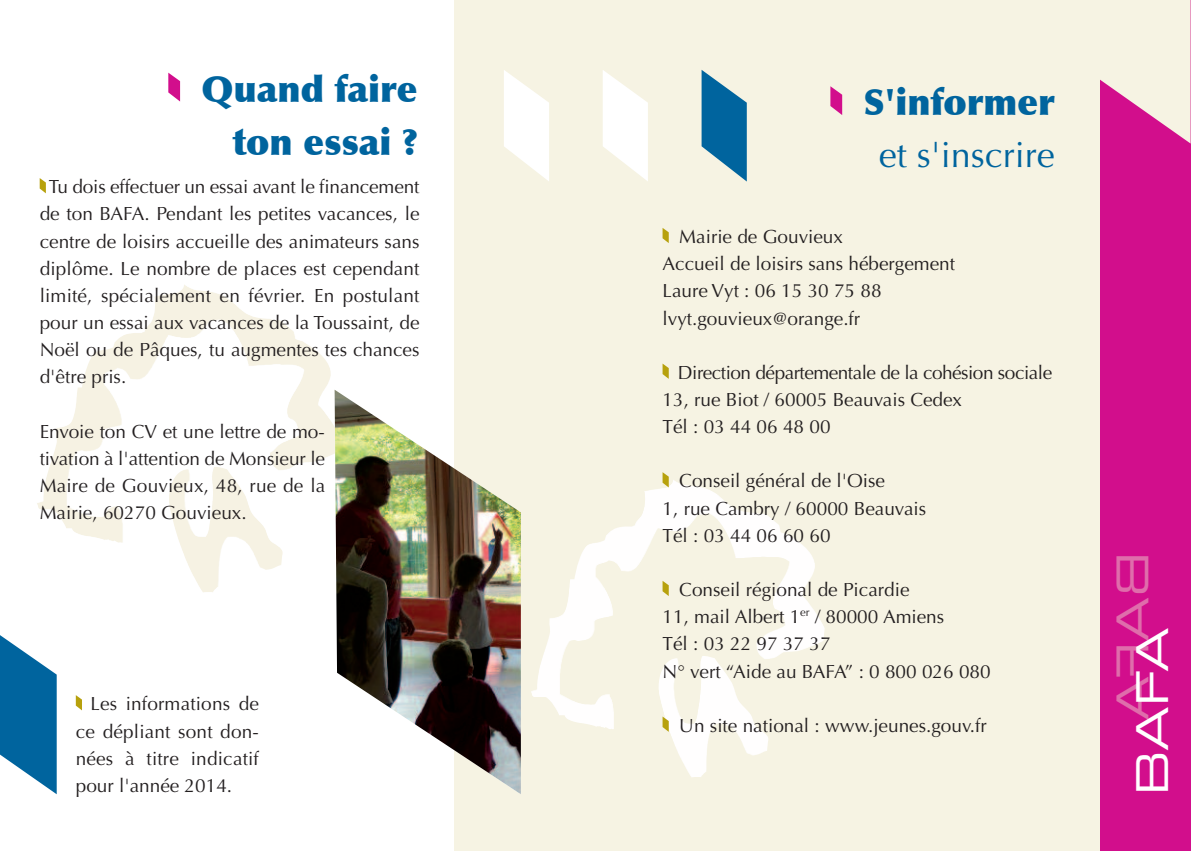
<style>
.page{position:relative;width:1191px;height:851px;background:#fff}
.page>*{position:absolute;margin:0;border:0;box-sizing:border-box;transform-origin:0 0}
.t1{font:44px "Eurostile Extended Two";color:#fff}
.t2{font:900 36px/53px "Optima";color:#00649e;text-align:right}
.t3{font:36px "Optima";color:#00649e}
.t4{font:19px/27.2px "Optima";color:#231f20;text-align:justify}
.t5{font:19px/27.2px "Optima";letter-spacing:-.025em;color:#231f20}
</style>
<div class="page">
<img style="left:179px;top:542px;width:104px;height:50px">
<img style="left:37px;top:285px;width:259px;height:257px">
<div style="left:454px;top:0;width:650px;height:850px;background:#f6f3e3"></div>
<svg style="left:504px;top:70px;width:45px;height:111px"></svg>
<svg style="left:603px;top:70px;width:45px;height:111px"></svg>
<svg style="left:701px;top:70px;width:46px;height:111px"></svg>
<svg style="left:830px;top:86px;width:12px;height:29px"></svg>
<div style="left:1100px;top:0;width:91px;height:850px;background:#d20e8c"></div>
<svg style="left:1100px;top:0;width:90px;height:143px"></svg>
<svg style="left:0;top:635px;width:57px;height:159px"></svg>
<svg style="left:76px;top:695px;width:6px;height:15px"></svg>
<img style="left:668px;top:729px;width:100px;height:48px">
<img style="left:531px;top:480px;width:250px;height:249px">
<svg style="left:662px;top:228px;width:7px;height:15px"></svg>
<svg style="left:662px;top:363px;width:7px;height:16px"></svg>
<svg style="left:662px;top:472px;width:7px;height:15px"></svg>
<svg style="left:662px;top:580px;width:7px;height:16px"></svg>
<svg style="left:662px;top:716px;width:7px;height:15px"></svg>
<svg style="left:168px;top:73px;width:12px;height:28px"></svg>
<svg style="left:40px;top:178px;width:6px;height:15px"></svg>
<img style="left:334px;top:390px;width:187px;height:404px">
<h2 class="t2" style="left:201px;top:62px;width:217px">Quand faire ton essai ?</h2>
<p class="t4" style="left:40px;top:173px;width:381px;text-indent:9px">Tu dois effectuer un essai avant le financement de ton BAFA. Pendant les petites vacances, le centre de loisirs accueille des animateurs sans diplôme. Le nombre de places est cependant limité, spécialement en février. En postulant pour un essai aux vacances de la Toussaint, de Noël ou de Pâques, tu augmentes tes chances d'être pris.</p>
<p class="t4" style="left:40px;top:418px;width:287px">Envoie ton CV et une lettre de mo&shy;tivation à l'attention de Monsieur le Maire de Gouvieux, 48, rue de la Mairie, 60270 Gouvieux.</p>
<p class="t4" style="left:76px;top:690px;width:185px;text-indent:15px">Les informations de ce dépliant sont don&shy;nées à titre indicatif pour l'année 2014.</p>
<h2 class="t2" style="left:863px;top:76px;width:193px">S'informer</h2>
<h2 class="t3" style="left:878px;top:133px;width:178px">et s'inscrire</h2>
<p class="t4" style="left:662px;top:223px;width:294px;text-align:left;text-indent:17px">Mairie de Gouvieux<br>Accueil de loisirs sans hébergement<br>Laure Vyt : 06 15 30 75 88 lvyt.gouvieux@orange.fr</p>
<p class="t5" style="left:662px;top:359px;width:391px;text-indent:15px">Direction départementale de la cohésion sociale<br>13, rue Biot / 60005 Beauvais Cedex<br>Tél : 03 44 06 48 00</p>
<p class="t4" style="left:662px;top:467px;width:265px;text-align:left;text-indent:17px">Conseil général de l'Oise<br>1, rue Cambry / 60000 Beauvais<br>Tél : 03 44 06 60 60</p>
<p class="t4" style="left:662px;top:576px;width:330px;text-align:left;text-indent:17px">Conseil régional de Picardie<br>11, mail Albert 1<sup>er</sup> / 80000 Amiens<br>Tél : 03 22 97 37 37<br>N° vert “Aide au BAFA” : 0 800 026 080</p>
<p class="t4" style="left:679px;top:712px;width:309px">Un site national : www.jeunes.gouv.fr</p>
<h1 class="t1" style="left:1136px;top:795px;width:170px;rotate:-90deg">BAFA</h1>
</div>
